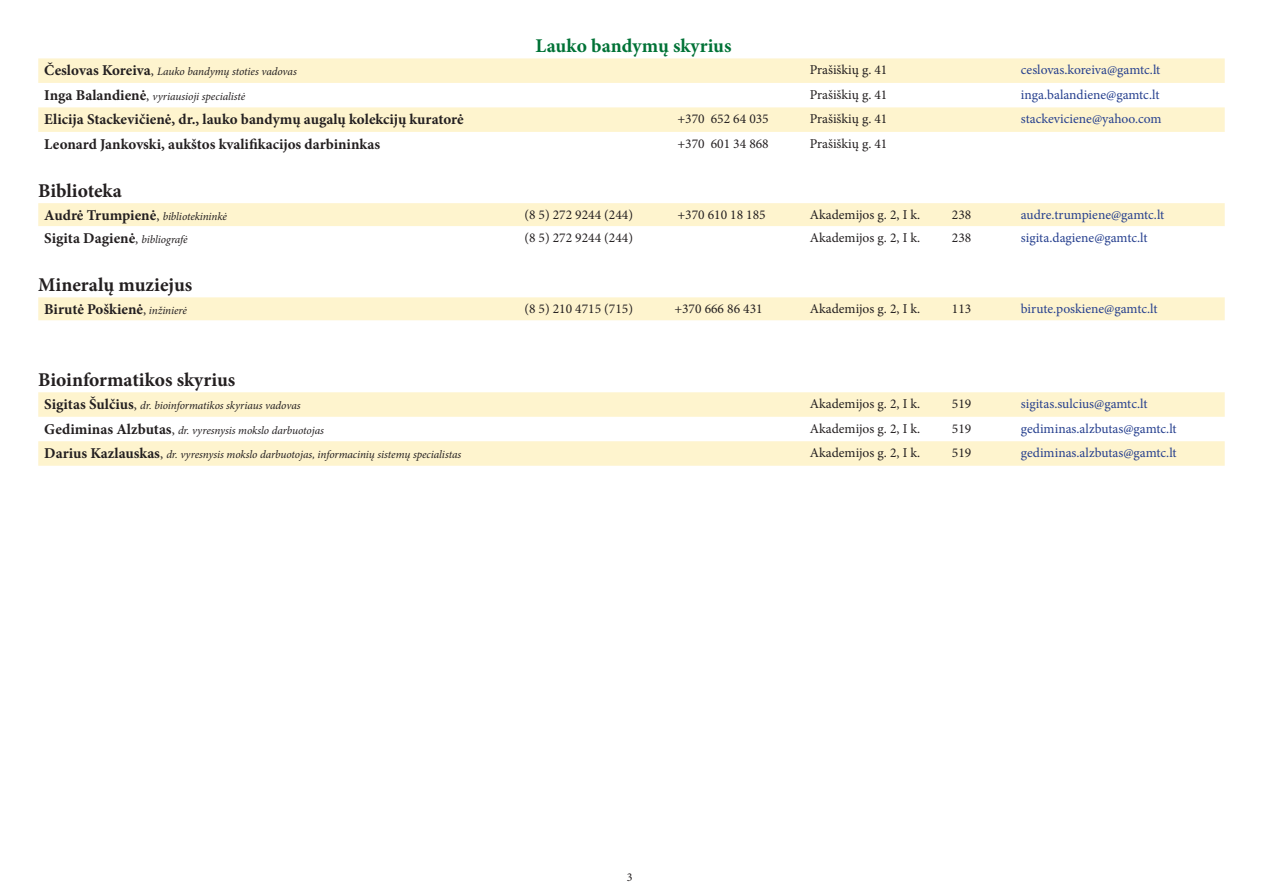
<style>
.page{position:relative;width:1263px;height:893px;background:#fff}
.page>*{position:absolute;margin:0;border:0;box-sizing:border-box;transform-origin:0 0}
.t1{font:700 19.5px "Minion Pro";color:#231f20}
.t2{font:700 19.5px "Minion Pro";color:#007236}
.t3{font:700 15px "Minion Pro";color:#231f20}
.t4{font:13.5px "Minion Pro";color:#231f20}
.t5{font:13.5px "Minion Pro";color:#253f8e}
.t6{font:12px "Minion Pro";color:#231f20}
.t7{font:italic 11.25px "Minion Pro";letter-spacing:-.01em;color:#231f20}
.s1{font-weight:700;font-style:normal;font-size:15px}
.s2{font-style:normal;font-size:13.5px}
.s3{font-weight:400;font-size:13.5px}
.s4{font-weight:400;font-style:italic;font-size:11.25px}
</style>
<div class="page">
<svg style="left:38px;top:58px;width:1187px;height:74px;fill:#fef4ce"></svg>
<div style="left:38px;top:203px;width:1187px;height:23px;background:#fef4ce"></div>
<div style="left:38px;top:297px;width:1187px;height:23px;background:#fef4ce"></div>
<svg style="left:38px;top:392px;width:1187px;height:74px;fill:#fef4ce"></svg>
<h1 class="t2" style="left:536px;top:32px;width:197px">Lauko bandymų skyrius</h1>
<p class="t7" style="left:44px;top:64px;width:254px"><span class="s1">Česlovas Koreiva</span><span class="s2">,</span> Lauko bandymų stoties vadovas</p>
<p class="t4" style="left:810px;top:61px;width:79px">Prašiškių g. 41</p>
<p class="t5" style="left:1021px;top:61px;width:141px">ceslovas.koreiva@gamtc.lt</p>
<p class="t7" style="left:44px;top:89px;width:203px"><span class="s1">Inga Balandienė</span><span class="s2">,</span> vyriausioji specialistė</p>
<p class="t4" style="left:810px;top:85px;width:79px">Prašiškių g. 41</p>
<p class="t5" style="left:1021px;top:85px;width:140px">inga.balandiene@gamtc.lt</p>
<h2 class="t3" style="left:44px;top:109px;width:421px">Elicija Stackevičienė, dr., lauko bandymų augalų kolekcijų kuratorė</h2>
<p class="t4" style="left:677px;top:110px;width:93px">+370 652 64 035</p>
<p class="t4" style="left:810px;top:110px;width:79px">Prašiškių g. 41</p>
<p class="t5" style="left:1021px;top:110px;width:142px">stackeviciene@yahoo.com</p>
<h2 class="t3" style="left:44px;top:133px;width:337px">Leonard Jankovski, aukštos kvalifikacijos darbininkas</h2>
<p class="t4" style="left:677px;top:134px;width:93px">+370 601 34 868</p>
<p class="t4" style="left:810px;top:134px;width:79px">Prašiškių g. 41</p>
<h1 class="t1" style="left:38px;top:177px;width:85px">Biblioteka</h1>
<p class="t7" style="left:44px;top:209px;width:184px"><span class="s1">Audrė Trumpienė</span><span class="s2">,</span> bibliotekininkė</p>
<p class="t4" style="left:524px;top:206px;width:110px">(8 5) 272 9244 (244)</p>
<p class="t4" style="left:677px;top:206px;width:90px">+370 610 18 185</p>
<p class="t4" style="left:810px;top:206px;width:112px">Akademijos g. 2, I k.</p>
<p class="t4" style="left:952px;top:206px;width:21px">238</p>
<p class="t5" style="left:1021px;top:206px;width:145px">audre.trumpiene@gamtc.lt</p>
<h2 class="t3" style="left:44px;top:228px;width:145px">Sigita Dagienė<span class="s3">,</span> <span class="s4">bibliografė</span></h2>
<p class="t4" style="left:524px;top:229px;width:110px">(8 5) 272 9244 (244)</p>
<p class="t4" style="left:810px;top:229px;width:112px">Akademijos g. 2, I k.</p>
<p class="t4" style="left:952px;top:229px;width:21px">238</p>
<p class="t5" style="left:1021px;top:229px;width:128px">sigita.dagiene@gamtc.lt</p>
<h1 class="t1" style="left:38px;top:271px;width:156px">Mineralų muziejus</h1>
<h2 class="t3" style="left:44px;top:299px;width:144px">Birutė Poškienė<span class="s3">,</span> <span class="s4">inžinierė</span></h2>
<p class="t4" style="left:524px;top:300px;width:110px">(8 5) 210 4715 (715)</p>
<p class="t4" style="left:674px;top:300px;width:90px">+370 666 86 431</p>
<p class="t4" style="left:810px;top:300px;width:112px">Akademijos g. 2, I k.</p>
<p class="t4" style="left:952px;top:300px;width:21px">113</p>
<p class="t5" style="left:1021px;top:300px;width:138px">birute.poskiene@gamtc.lt</p>
<h1 class="t1" style="left:38px;top:366px;width:199px">Bioinformatikos skyrius</h1>
<p class="t7" style="left:44px;top:398px;width:258px"><span class="s1">Sigitas Šulčius</span><span class="s2">,</span> dr. bioinformatikos skyriaus vadovas</p>
<p class="t4" style="left:810px;top:395px;width:112px">Akademijos g. 2, I k.</p>
<p class="t4" style="left:952px;top:395px;width:21px">519</p>
<p class="t5" style="left:1021px;top:395px;width:128px">sigitas.sulcius@gamtc.lt</p>
<p class="t7" style="left:44px;top:422px;width:281px"><span class="s1">Gediminas Alzbutas</span><span class="s2">,</span> dr. vyresnysis mokslo darbuotojas</p>
<p class="t4" style="left:810px;top:419px;width:112px">Akademijos g. 2, I k.</p>
<p class="t4" style="left:952px;top:419px;width:21px">519</p>
<p class="t5" style="left:1021px;top:419px;width:157px">gediminas.alzbutas@gamtc.lt</p>
<p class="t7" style="left:44px;top:447px;width:419px"><span class="s1">Darius Kazlauskas</span><span class="s2">,</span> dr. vyresnysis mokslo darbuotojas, informacinių sistemų specialistas</p>
<p class="t4" style="left:810px;top:444px;width:112px">Akademijos g. 2, I k.</p>
<p class="t4" style="left:952px;top:444px;width:21px">519</p>
<p class="t5" style="left:1021px;top:444px;width:157px">gediminas.alzbutas@gamtc.lt</p>
<p class="t6" style="left:627px;top:869px;width:7px">3</p>
</div>
